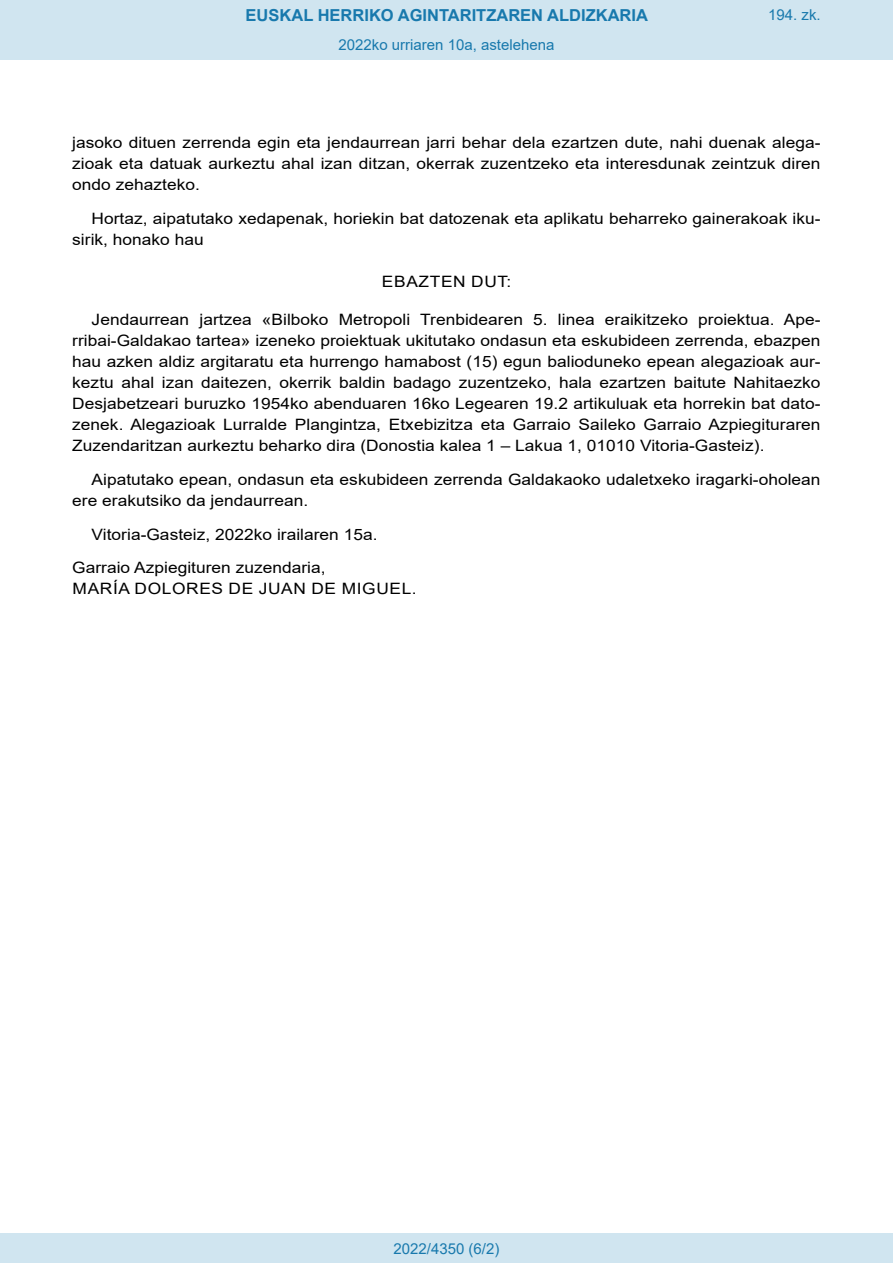
<style>
.page{position:relative;width:893px;height:1263px;background:#fff}
.page>*{position:absolute;margin:0;border:0;box-sizing:border-box;transform-origin:0 0}
.t1{font:700 16.5px "Arial";color:#1879ad}
.BOPVDetalle{font:15.6px/21px "Arial";color:#000;text-align:justify;scale:1.11 1}
.BOPVFirmaLugFec{font:15.6px "Arial";color:#000;scale:1.11 1}
.BOPVFirmaPuesto{font:15.6px "Arial";color:#000;scale:1.11 1}
.BOPVFirmaNombre{font:15.6px "Arial";letter-spacing:.035em;color:#000;scale:1.11 1}
.BOPVClave{font:15.6px "Arial";letter-spacing:.035em;color:#000;scale:1.11 1}
.Paginacion_Centro{font:15px "Arial";color:#1879ad}
</style>
<div class="page">
<div style="left:0;top:0;width:893px;height:60px;background:#d0e5f0"></div>
<div style="left:0;top:1233px;width:893px;height:30px;background:#d0e5f0"></div>
<p class="t1" style="left:246px;top:3px;width:404px">EUSKAL HERRIKO AGINTARITZAREN ALDIZKARIA</p>
<p class="Paginacion_Centro" style="left:338px;top:35px;width:217px">2022ko urriaren 10a, astelehena</p>
<p class="Paginacion_Centro" style="left:768px;top:5px;width:54px">194. zk.</p>
<p class="BOPVDetalle" style="left:72px;top:132px;width:676px">jasoko dituen zerrenda egin eta jendaurrean jarri behar dela ezartzen dute, nahi duenak alega&shy;zioak eta datuak aurkeztu ahal izan ditzan, okerrak zuzentzeko eta interesdunak zeintzuk diren ondo zehazteko.</p>
<p class="BOPVDetalle" style="left:72px;top:208px;width:676px;text-indent:19px">Hortaz, aipatutako xedapenak, horiekin bat datozenak eta aplikatu beharreko gainerakoak iku&shy;sirik, honako hau</p>
<p class="BOPVClave" style="left:382px;top:271px;width:118px">EBAZTEN DUT:</p>
<p class="BOPVDetalle" style="left:72px;top:309px;width:676px;text-indent:19px">Jendaurrean jartzea «Bilboko Metropoli Trenbidearen 5. linea eraikitzeko proiektua. Ape&shy;rribai-Galdakao tartea» izeneko proiektuak ukitutako ondasun eta eskubideen zerrenda, ebazpen hau azken aldiz argitaratu eta hurrengo hamabost (15) egun balioduneko epean alegazioak aur&shy;keztu ahal izan daitezen, okerrik baldin badago zuzentzeko, hala ezartzen baitute Nahitaezko Desjabetzeari buruzko 1954ko abenduaren 16ko Legearen 19.2 artikuluak eta horrekin bat dato&shy;zenek. Alegazioak Lurralde Plangintza, Etxebizitza eta Garraio Saileko Garraio Azpiegituraren Zuzendaritzan aurkeztu beharko dira (Donostia kalea 1 – Lakua 1, 01010 Vitoria-Gasteiz).</p>
<p class="BOPVDetalle" style="left:72px;top:469px;width:676px;text-indent:19px">Aipatutako epean, ondasun eta eskubideen zerrenda Galdakaoko udaletxeko iragarki-oholean ere erakutsiko da jendaurrean.</p>
<p class="BOPVFirmaLugFec" style="left:92px;top:523px;width:259px">Vitoria-Gasteiz, 2022ko irailaren 15a.</p>
<p class="BOPVFirmaPuesto" style="left:72px;top:557px;width:230px">Garraio Azpiegituren zuzendaria,</p>
<p class="BOPVFirmaNombre" style="left:73px;top:578px;width:311px">MARÍA DOLORES DE JUAN DE MIGUEL.</p>
<p class="Paginacion_Centro" style="left:393px;top:1238px;width:107px">2022/4350 (6/2)</p>
</div>
